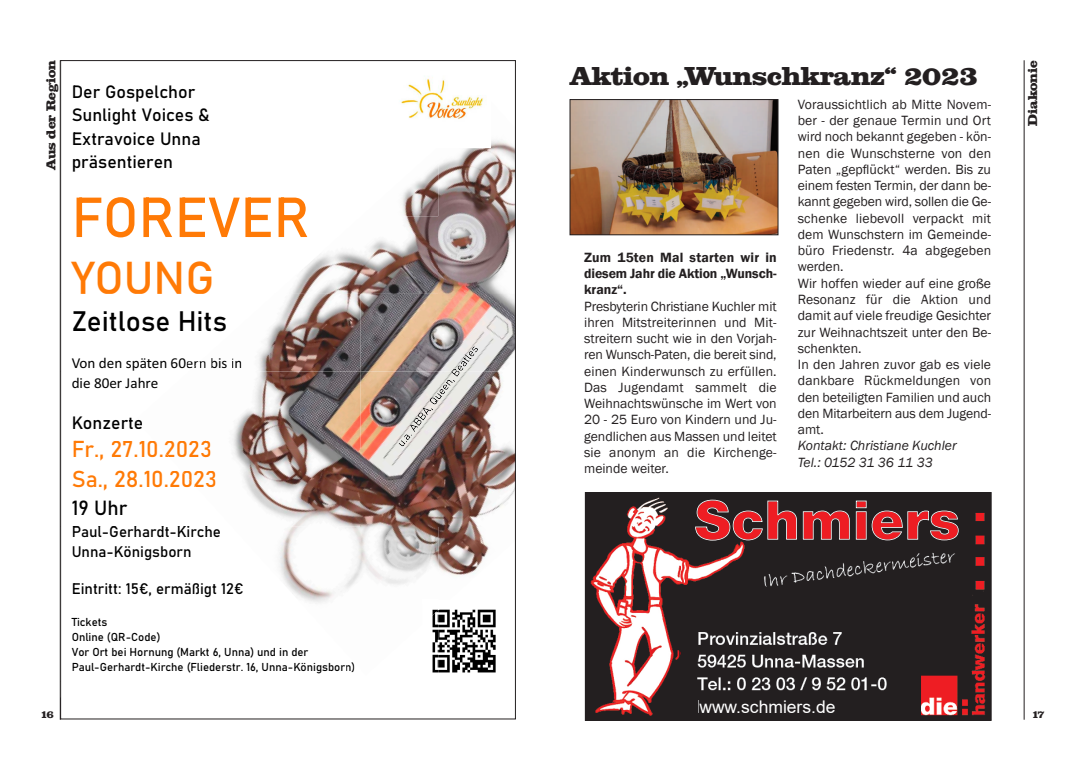
<style>
.page{position:relative;width:1085px;height:780px;background:#fff}
.page>*{position:absolute;margin:0;border:0;box-sizing:border-box;transform-origin:0 0}
.t1{font:55.5px "Jaws Embedded KBRBTW+Bahnschrift";color:#ff7a06}
.t2{font:45.38px "Jaws Embedded LOQUXJ+Bahnschrift";color:#ff7a06}
.t3{font:27.75px "Jaws Embedded FKQUOR+Bahnschrift";color:#000}
.t4{font:25px "Clarendon";color:#231f20}
.t5{font:22.75px "Jaws Embedded BTLKML+Bahnschrift";color:#ff7a06}
.t6{font:22.75px "Jaws Embedded KRNIFL+Bahnschrift";color:#ff7a06}
.t7{font:20.25px "Jaws Embedded VZFQBP+Bahnschrift";color:#000}
.t8{font:17.62px/23.4px "Jaws Embedded BLENFI+Bahnschrift";color:#000}
.t9{font:17.62px "Jaws Embedded IPDQQX+Bahnschrift";color:#000}
.t10{font:17.5px "Arial";color:#fff}
.t11{font:15.12px/20px "Jaws Embedded NXFKYQ+Bahnschrift";color:#000}
.t12{font:15.12px/20px "Jaws Embedded HMNAQS+Calibri";color:#000}
.t13{font:15.12px "Jaws Embedded NVZRIR+Bahnschrift";color:#000}
.t14{font:13.75px/16.2px "Franklin Gothic";color:#231f20;text-align:justify}
.t15{font:600 13.75px/16.2px "Franklin Gothic";color:#231f20;text-align:justify}
.t16{font:italic 13.75px/16.2px "Franklin Gothic";color:#231f20}
.t17{font:12.5px "Clarendon";color:#231f20}
.t18{font:11.38px/15px "Jaws Embedded PQHQGS+Bahnschrift";color:#000}
.t19{font:11.38px "Jaws Embedded LYJCZH+Bahnschrift";color:#000}
.t20{font:10px "Clarendon";color:#231f20}
</style>
<div class="page">
<hr style="left:1023px;top:60px;width:1px;height:659px;background:#231f20">
<img style="left:571px;top:101px;width:205px;height:132px">
<div style="left:569px;top:99px;width:209px;height:136px;border:1px solid #231f20"></div>
<svg style="left:283px;top:294px;width:230px;height:246px"></svg>
<img style="left:478px;top:97px;width:5px;height:10px">
<img style="left:478px;top:140px;width:35px;height:154px">
<img style="left:478px;top:368px;width:35px;height:3px">
<img style="left:478px;top:442px;width:35px;height:84px">
<img style="left:232px;top:77px;width:246px;height:449px">
<svg style="left:279px;top:540px;width:217px;height:133px"></svg>
<img style="left:587px;top:494px;width:402px;height:224px">
<svg style="left:695px;top:499px;width:263px;height:41px;background:#843335"></svg>
<div style="left:585px;top:492px;width:406px;height:228px;border:1px solid #231f20"></div>
<div style="left:699px;top:698px;width:206px;height:20px;background:#231f20"></div>
<p class="t17" style="left:43px;top:170px;width:111px;rotate:-90deg">Aus der Region</p>
<p class="t9" style="left:72px;top:80px;width:125px">Der Gospelchor</p>
<p class="t8" style="left:72px;top:103px;width:140px">Sunlight Voices &amp;<br>Extravoice Unna präsentieren</p>
<h1 class="t1" style="left:72px;top:182px;width:240px">FOREVER</h1>
<h2 class="t2" style="left:72px;top:248px;width:145px">YOUNG</h2>
<h3 class="t3" style="left:72px;top:303px;width:157px">Zeitlose Hits</h3>
<p class="t12" style="left:72px;top:354px;width:172px">Von den späten 60ern bis in die 80er Jahre</p>
<p class="t8" style="left:72px;top:410px;width:73px">Konzerte</p>
<h3 class="t5" style="left:72px;top:434px;width:142px">Fr., 27.10.2023</h3>
<h3 class="t6" style="left:72px;top:464px;width:147px">Sa., 28.10.2023</h3>
<h3 class="t7" style="left:72px;top:494px;width:57px">19 Uhr</h3>
<p class="t11" style="left:72px;top:520px;width:151px">Paul-Gerhardt-Kirche<br>Unna-Königsborn</p>
<p class="t13" style="left:72px;top:579px;width:173px">Eintritt: 15€, ermäßigt 12€</p>
<p class="t19" style="left:72px;top:614px;width:37px">Tickets</p>
<p class="t18" style="left:72px;top:628px;width:285px">Online (QR-Code)<br>Vor Ort bei Hornung (Markt 6, Unna) und in der<br>Paul-Gerhardt-Kirche (Fliederstr. 16, Unna-Königsborn)</p>
<h3 class="t4" style="left:569px;top:60px;width:409px">Aktion „Wunschkranz“ 2023</h3>
<p class="t15" style="left:584px;top:249px;width:194px">Zum 15ten Mal starten wir in diesem Jahr die Aktion „Wunsch&shy;kranz“.</p>
<p class="t14" style="left:584px;top:297px;width:194px">Presbyterin Christiane Kuchler mit ihren Mitstreiterinnen und Mit&shy;streitern sucht wie in den Vorjah&shy;ren Wunsch-Paten, die bereit sind, einen Kinderwunsch zu erfüllen.<br>Das Jugendamt sammelt die Weihnachtswünsche im Wert von 20 - 25 Euro von Kindern und Ju&shy;gendlichen aus Massen und leitet sie anonym an die Kirchenge&shy;meinde weiter.</p>
<p class="t14" style="left:797px;top:96px;width:195px;text-align:left">Voraussichtlich ab Mitte Novem&shy;ber - der genaue Termin und Ort wird noch bekannt gegeben - kön&shy;nen die Wunschsterne von den<br>Paten „gepflückt“ werden. Bis zu einem festen Termin, der dann be&shy;kannt gegeben wird, sollen die Ge&shy;schenke liebevoll verpackt mit dem Wunschstern im Gemeinde&shy;büro Friedenstr. 4a abgegeben werden.<br>Wir hoffen wieder auf eine große<br>Resonanz für die Aktion und damit auf viele freudige Gesichter zur Weihnachtszeit unter den Be&shy;schenkten.<br>In den Jahren zuvor gab es viele dankbare Rückmeldungen von den beteiligten Familien und auch den Mitarbeitern aus dem Jugend&shy;amt.</p>
<p class="t16" style="left:797px;top:437px;width:160px">Kontakt: Christiane Kuchler<br>Tel.: 0152 31 36 11 33</p>
<p class="t17" style="left:1024px;top:126px;width:67px;rotate:-90deg">Diakonie</p>
<p class="t10" style="left:699px;top:697px;width:138px">www.schmiers.de</p>
<p class="t20" style="left:41px;top:707px;width:15px">16</p>
<p class="t20" style="left:1031px;top:707px;width:15px">17</p>
</div>
